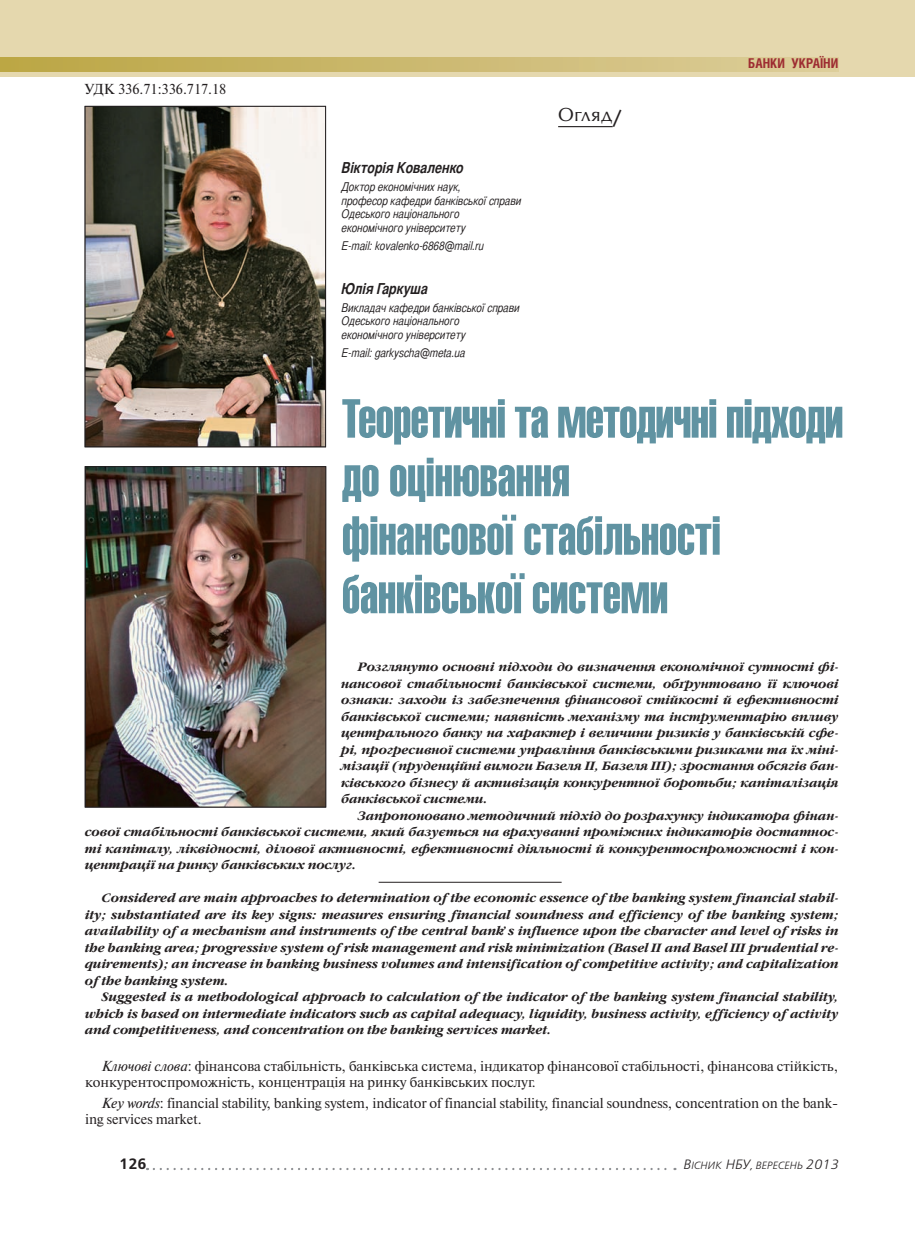
<style>
.page{position:relative;width:915px;height:1234px;background:#fff}
.page>*{position:absolute;margin:0;border:0;box-sizing:border-box;transform-origin:0 0}
.t1{font:54px/58.5px "Helios Extra Compressed";letter-spacing:-.005em;color:#6093a2}
.t2{font:18px "Opium New";letter-spacing:.025em;color:#231f20}
.t3{font:italic 700 15px "Bastion";color:#231f20}
.t4{font:15px "Free Set Demi Bold C";color:#231f20}
.t5{font:14.4px/15.9px "Newton C";letter-spacing:-.005em;color:#231f20}
.t6{font:700 13.5px "Helios Cond";color:#9e2d32}
.t7{font:italic 700 12px/16.5px "Garamond C";letter-spacing:.005em;color:#231f20;text-align:justify}
.t8{font:italic 12px/13.5px "Bastion";color:#231f20}
.t9{font:italic 10.5px "Free Set Light C";color:#231f20}
.s1{font-family:"Futura Futuris C"}
.s2{font-style:italic}
.s3{font-size:13.5px}
</style>
<div class="page">
<div style="left:0;top:0;width:914px;height:77px;background:#e5d8ae"></div>
<svg style="left:0;top:57px;width:838px;height:14px;background:#cbb96f"></svg>
<hr style="left:558px;top:126px;width:54px;height:1px;background:#231f20">
<svg style="left:154px;top:1168px;width:521px;height:1px"></svg>
<img style="left:87px;top:108px;width:236px;height:337px">
<div style="left:85px;top:106px;width:240px;height:341px;border:1px solid #231f20"></div>
<img style="left:87px;top:468px;width:237px;height:337px">
<div style="left:85px;top:466px;width:241px;height:341px;border:1px solid #231f20"></div>
<hr style="left:378px;top:881px;width:183px;height:1px;background:#231f20">
<p class="t5" style="left:84px;top:82px;width:143px">УДК 336.71:336.717.18</p>
<p class="t3" style="left:342px;top:161px;width:124px">Вікторія Коваленко</p>
<p class="t8" style="left:342px;top:181px;width:181px">Доктор економічних наук,<br>професор кафедри банківської справи<br>Одеського національного економічного університету</p>
<p class="t8" style="left:342px;top:239px;width:144px">E-mail: kovalenko-6868@mail.ru</p>
<p class="t3" style="left:342px;top:281px;width:88px">Юлія Гаркуша</p>
<p class="t8" style="left:342px;top:301px;width:179px">Викладач кафедри банківської справи<br>Одеського національного економічного університету</p>
<p class="t8" style="left:342px;top:346px;width:125px">E-mail: garkyscha@meta.ua</p>
<h2 class="t2" style="left:558px;top:107px;width:66px">Огляд<span class="s1">/</span></h2>
<p class="t6" style="left:748px;top:58px;width:92px">БАНКИ УКРАЇНИ</p>
<h1 class="t1" style="left:342px;top:391px;width:502px">Теоретичні та методичні підходи до оцінювання<br>фінансової стабільності банківської системи</h1>
<p class="t7" style="left:341px;top:660px;width:499px;text-indent:17px">Розглянуто основні підходи до визначення економічної сутності фі&shy;нансової стабільності банківської системи, обґрунтовано її ключові ознаки: заходи із забезпечення фінансової стійкості й ефективності банківської системи; наявність механізму та інструментарію впливу центрального банку на характер і величини ризиків у банківській сфе&shy;рі, прогресивної системи управління банківськими ризиками та їх міні&shy;мізації (пруденційні вимоги Базеля ІІ, Базеля ІІІ); зростання обсягів бан&shy;ківського бізнесу й активізація конкурентної боротьби; капіталізація банківської системи.</p>
<p class="t7" style="left:85px;top:808px;width:755px;text-indent:273px">Запропоновано методичний підхід до розрахунку індикатора фінан&shy;сової стабільності банківської системи, який базується на врахуванні проміжних індикаторів достатнос&shy;ті капіталу, ліквідності, ділової активності, ефективності діяльності й конкурентоспроможності і кон&shy;центрації на ринку банківських послуг.</p>
<p class="t7" style="left:85px;top:891px;width:755px;text-indent:17px">Considered are main approaches to determination of the economic essence of the banking system financial stabil&shy;ity; substantiated are its key signs: measures ensuring financial soundness and efficiency of the banking system; availability of a mechanism and instruments of the central bank’s influence upon the character and level of risks in the banking area; progressive system of risk management and risk minimization (Basel II and Basel III prudential re&shy;quirements); an increase in banking business volumes and intensification of competitive activity; and capitalization of the banking system.</p>
<p class="t7" style="left:85px;top:990px;width:755px;text-indent:17px">Suggested is a methodological approach to calculation of the indicator of the banking system financial stability, which is based on intermediate indicators such as capital adequacy, liquidity, business activity, efficiency of activity and competitiveness, and concentration on the banking services market.</p>
<p class="t5" style="left:85px;top:1059px;width:754px;text-indent:17px"><span class="s2">Ключові слова</span>: фінансова стабільність, банківська система, індикатор фінансової стабільності, фінансова стійкість, конкурентоспроможність, концентрація на ринку банківських послуг.</p>
<p class="t5" style="left:85px;top:1095px;width:754px;text-indent:17px"><span class="s2">Key words</span>: financial stability, banking system, indicator of financial stability, financial soundness, concentration on the bank&shy;ing services market.</p>
<p class="t4" style="left:119px;top:1157px;width:29px">126</p>
<p class="t9" style="left:682px;top:1160px;width:157px"><span class="s3">В</span>ІСНИК <span class="s3">НБУ</span>, ВЕРЕСЕНЬ <span class="s3">2013</span></p>
</div>
